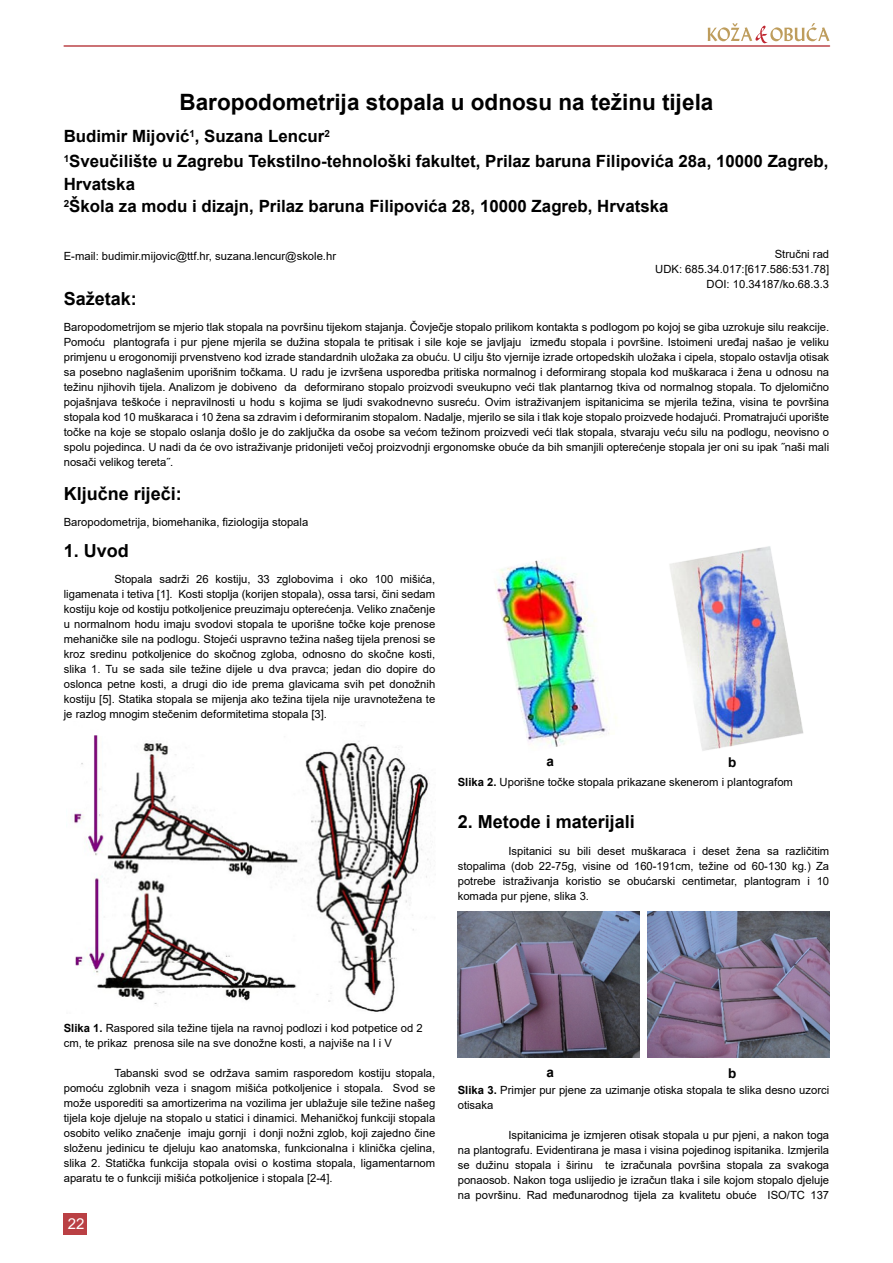
<style>
.page{position:relative;width:893px;height:1263px;background:#fff}
.page>*{position:absolute;margin:0;border:0;box-sizing:border-box;transform-origin:0 0}
.t1{font:700 22.5px "Arial";color:#000}
.t2{font:700 18px "Arial";color:#000}
.t3{font:700 16.8px/24.8px "Arial";color:#000}
.t4{font:15px "Arial";color:#fff}
.t5{font:700 13.5px "Arial";color:#000}
.t6{font:11.25px/15px "Arial";color:#000;text-align:justify}
.s1{font-weight:700}
</style>
<div class="page">
<hr style="left:64px;top:45px;width:765px;height:2px;background:#ba4044">
<svg style="left:708px;top:23px;width:121px;height:20px"></svg>
<div style="left:64px;top:1214px;width:23px;height:21px;background:#ba4044"></div>
<img style="left:458px;top:911px;width:181px;height:146px">
<img style="left:648px;top:911px;width:181px;height:146px">
<img style="left:495px;top:560px;width:122px;height:187px">
<img style="left:669px;top:546px;width:135px;height:205px">
<img style="left:74px;top:725px;width:356px;height:287px">
<h1 class="t1" style="left:180px;top:86px;width:535px">Baropodometrĳa stopala u odnosu na težinu tĳela</h1>
<h3 class="t3" style="left:64px;top:124px;width:766px">Budimir Mĳović<sup>1</sup>, Suzana Lencur<sup>2<br>1</sup>Sveučilište u Zagrebu Tekstilno-tehnološki fakultet, Prilaz baruna Filipovića 28a, 10000 Zagreb,</h3>
<h3 class="t3" style="left:64px;top:173px;width:606px;line-height:22.5px">Hrvatska<br><sup>2</sup>Škola za modu i dizajn, Prilaz baruna Filipovića 28, 10000 Zagreb, Hrvatska</h3>
<p class="t6" style="left:64px;top:249px;width:274px">E-mail: budimir.mĳovic@ttf.hr, suzana.lencur@skole.hr</p>
<h2 class="t2" style="left:64px;top:286px;width:75px">Sažetak:</h2>
<p class="t6" style="left:64px;top:320px;width:767px">Baropodometrijom se mjerio tlak stopala na površinu tijekom stajanja. Čovječje stopalo prilikom kontakta s podlogom po kojoj se giba uzrokuje silu reakcije.<br>Pomoću plantografa i pur pjene mjerila se dužina stopala te pritisak i sile koje se javljaju između stopala i površine. Istoimeni uređaj našao je veliku primjenu u erogonomiji prvenstveno kod izrade standardnih uložaka za obuću. U cilju što vjernije izrade ortopedskih uložaka i cipela, stopalo ostavlja otisak sa posebno naglašenim uporišnim točkama. U radu je izvršena usporedba pritiska normalnog i deformirang stopala kod muškaraca i žena u odnosu na težinu njihovih tijela. Analizom je dobiveno da deformirano stopalo proizvodi sveukupno veći tlak plantarnog tkiva od normalnog stopala. To djelomično pojašnjava teškoće i nepravilnosti u hodu s kojima se ljudi svakodnevno susreću. Ovim istraživanjem ispitanicima se mjerila težina, visina te površina stopala kod 10 muškaraca i 10 žena sa zdravim i deformiranim stopalom. Nadalje, mjerilo se sila i tlak koje stopalo proizvede hodajući. Promatrajući uporište točke na koje se stopalo oslanja došlo je do zaključka da osobe sa većom težinom proizvedi veći tlak stopala, stvaraju veću silu na podlogu, neovisno o spolu pojedinca. U nadi da će ovo istraživanje pridonijeti večoj proizvodnji ergonomske obuće da bih smanjili opterećenje stopala jer oni su ipak ˝naši mali nosači velikog tereta˝.</p>
<h2 class="t2" style="left:64px;top:481px;width:120px">Ključne rĳeči:</h2>
<p class="t6" style="left:64px;top:514px;width:246px">Baropodometrĳa, biomehanika, fiziologĳa stopala</p>
<h2 class="t2" style="left:64px;top:538px;width:67px">1. Uvod</h2>
<p class="t6" style="left:64px;top:572px;width:373px;text-indent:51px">Stopala sadrži 26 kostiju, 33 zglobovima i oko 100 mišića, ligamenata i tetiva [1]. Kosti stoplja (korijen stopala), ossa tarsi, čini sedam kostiju koje od kostiju potkoljenice preuzimaju opterećenja. Veliko značenje u normalnom hodu imaju svodovi stopala te uporišne točke koje prenose mehaničke sile na podlogu. Stojeći uspravno težina našeg tijela prenosi se kroz sredinu potkoljenice do skočnog zgloba, odnosno do skočne kosti, slika 1. Tu se sada sile težine dijele u dva pravca; jedan dio dopire do oslonca petne kosti, a drugi dio ide prema glavicama svih pet donožnih kostiju [5]. Statika stopala se mijenja ako težina tijela nije uravnotežena te je razlog mnogim stečenim deformitetima stopala [3].</p>
<p class="t6" style="left:655px;top:247px;width:175px;text-align:right">Stručni rad<br>UDK: 685.34.017:[617.586:531.78]<br>DOI: 10.34187/ko.68.3.3</p>
<p class="t5" style="left:546px;top:752px;width:9px">a</p>
<p class="t5" style="left:728px;top:753px;width:10px">b</p>
<p class="t6" style="left:458px;top:775px;width:337px"><span class="s1">Slika 2.</span> Uporišne točke stopala prikazane skenerom i plantografom</p>
<h2 class="t2" style="left:458px;top:809px;width:179px">2. Metode i materĳali</h2>
<p class="t6" style="left:458px;top:843px;width:373px;text-indent:51px">Ispitanici su bili deset muškaraca i deset žena sa različitim stopalima (dob 22-75g, visine od 160-191cm, težine od 60-130 kg.) Za potrebe istraživanja koristio se obućarski centimetar, plantogram i 10 komada pur pjene, slika 3.</p>
<p class="t6" style="left:64px;top:1020px;width:360px"><span class="s1">Slika 1.</span> Raspored sila težine tĳela na ravnoj podlozi i kod potpetice od 2 cm, te prikaz prenosa sile na sve donožne kosti, a najviše na I i V</p>
<p class="t6" style="left:64px;top:1065px;width:373px;text-indent:51px">Tabanski svod se održava samim rasporedom kostiju stopala, pomoću zglobnih veza i snagom mišića potkoljenice i stopala. Svod se može usporediti sa amortizerima na vozilima jer ublažuje sile težine našeg tijela koje djeluje na stopalo u statici i dinamici. Mehaničkoj funkciji stopala osobito veliko značenje imaju gornji i donji nožni zglob, koji zajedno čine složenu jedinicu te djeluju kao anatomska, funkcionalna i klinička cjelina, slika 2. Statička funkcija stopala ovisi o kostima stopala, ligamentarnom aparatu te o funkcĳi mišića potkoljenice i stopala [2-4].</p>
<h3 class="t4" style="left:68px;top:1214px;width:18px">22</h3>
<p class="t5" style="left:546px;top:1063px;width:9px">a</p>
<p class="t5" style="left:728px;top:1063px;width:10px">b</p>
<p class="t6" style="left:458px;top:1083px;width:373px"><span class="s1">Slika 3.</span> Primjer pur pjene za uzimanje otiska stopala te slika desno uzorci otisaka</p>
<p class="t6" style="left:458px;top:1128px;width:373px;text-indent:51px">Ispitanicima je izmjeren otisak stopala u pur pjeni, a nakon toga na plantografu. Evidentirana je masa i visina pojedinog ispitanika. Izmjerila se dužinu stopala i širinu te izračunala površina stopala za svakoga ponaosob. Nakon toga uslijedio je izračun tlaka i sile kojom stopalo djeluje na površinu. Rad međunarodnog tijela za kvalitetu obuće ISO/TC 137</p>
</div>
